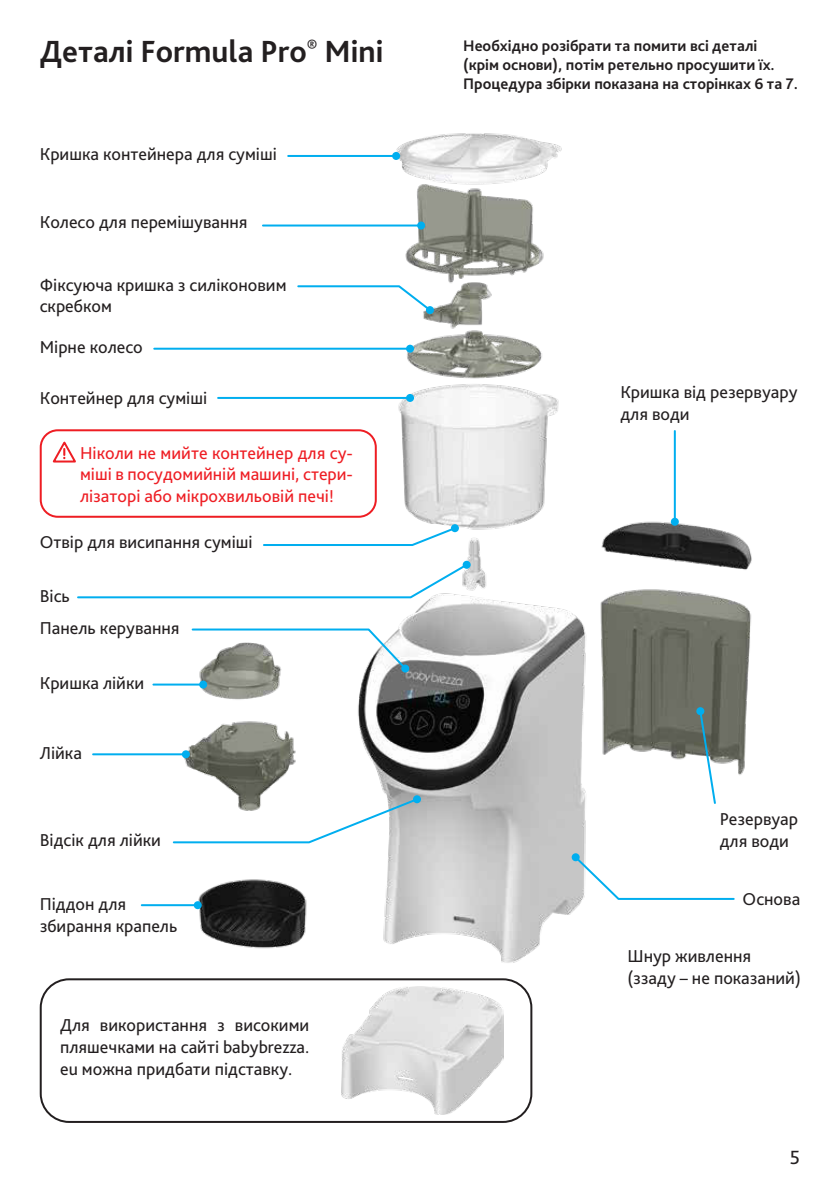
<style>
.page{position:relative;width:840px;height:1191px;background:#fff}
.page>*{position:absolute;margin:0;border:0;box-sizing:border-box;transform-origin:0 0}
.t1{font:700 32px "Bliss Pro";color:#231f20}
.t2{font:20px "Bliss Pro";color:#231f20}
.t3{font:18px/21.6px "Bliss Pro";color:#231f20}
.t4{font:18px/21.6px "Bliss Pro";color:#ee1d23;text-align:justify}
.t5{font:700 16px/19.2px "Bliss Pro";color:#231f20}
</style>
<div class="page">
<img style="left:178px;top:133px;width:574px;height:830px">
<div style="left:40px;top:978px;width:492px;height:145px;border:2px solid #231f20;border-radius:28px"></div>
<div style="left:40px;top:429px;width:336px;height:89px;border:2px solid #ee1d23;border-radius:17px"></div>
<img style="left:341px;top:986px;width:162px;height:128px">
<hr style="left:288px;top:155px;width:108px;height:2px;background:#00aeef">
<div style="left:392px;top:152px;width:8px;height:8px;background:#00aeef;border-radius:50%"></div>
<hr style="left:218px;top:397px;width:192px;height:2px;background:#00aeef">
<div style="left:406px;top:394px;width:8px;height:8px;background:#00aeef;border-radius:50%"></div>
<hr style="left:154px;top:348px;width:256px;height:2px;background:#00aeef">
<div style="left:406px;top:345px;width:8px;height:8px;background:#00aeef;border-radius:50%"></div>
<hr style="left:153px;top:683px;width:50px;height:2px;background:#00aeef">
<div style="left:199px;top:680px;width:8px;height:8px;background:#00aeef;border-radius:50%"></div>
<hr style="left:93px;top:753px;width:93px;height:2px;background:#00aeef">
<div style="left:182px;top:750px;width:8px;height:8px;background:#00aeef;border-radius:50%"></div>
<hr style="left:142px;top:904px;width:56px;height:2px;background:#00aeef">
<div style="left:194px;top:901px;width:8px;height:8px;background:#00aeef;border-radius:50%"></div>
<hr style="left:263px;top:224px;width:158px;height:2px;background:#00aeef">
<div style="left:417px;top:221px;width:8px;height:8px;background:#00aeef;border-radius:50%"></div>
<svg style="left:296px;top:284px;width:136px;height:29px"></svg>
<div style="left:425px;top:306px;width:8px;height:8px;background:#00aeef;border-radius:50%"></div>
<svg style="left:262px;top:525px;width:195px;height:22px"></svg>
<div style="left:450px;top:524px;width:8px;height:8px;background:#00aeef;border-radius:50%"></div>
<svg style="left:172px;top:796px;width:247px;height:48px"></svg>
<div style="left:413px;top:795px;width:8px;height:8px;background:#00aeef;border-radius:50%"></div>
<svg style="left:190px;top:627px;width:218px;height:44px"></svg>
<div style="left:401px;top:664px;width:8px;height:8px;background:#00aeef;border-radius:50%"></div>
<svg style="left:572px;top:854px;width:163px;height:47px"></svg>
<div style="left:571px;top:853px;width:8px;height:8px;background:#00aeef;border-radius:50%"></div>
<svg style="left:77px;top:562px;width:392px;height:37px"></svg>
<div style="left:462px;top:561px;width:8px;height:8px;background:#00aeef;border-radius:50%"></div>
<svg style="left:52px;top:441px;width:24px;height:22px"></svg>
<hr style="left:673px;top:431px;width:2px;height:91px;background:#00aeef">
<div style="left:670px;top:518px;width:8px;height:8px;background:#00aeef;border-radius:50%"></div>
<svg style="left:697px;top:709px;width:19px;height:96px"></svg>
<svg style="left:695px;top:707px;width:9px;height:8px"></svg>
<h1 class="t1" style="left:40px;top:32px;width:345px">Деталі Formula Pro<sup>®</sup> Mini</h1>
<p class="t5" style="left:463px;top:36px;width:336px">Необхідно розібрати та помити всі деталі<br>(крім основи), потім ретельно просушити їх.<br>Процедура збірки показана на сторінках 6 та 7.</p>
<p class="t3" style="left:40px;top:143px;width:238px">Кришка контейнера для суміші</p>
<p class="t3" style="left:40px;top:211px;width:209px">Колесо для перемішування</p>
<p class="t3" style="left:40px;top:273px;width:248px">Фіксуюча кришка з силіконовим скребком</p>
<p class="t3" style="left:40px;top:335px;width:105px">Мірне колесо</p>
<p class="t3" style="left:40px;top:386px;width:169px">Контейнер для суміші</p>
<p class="t4" style="left:80px;top:441px;width:274px">Ніколи не мийте контейнер для су&shy;міші в посудомийній машині, стери&shy;лізаторі або мікрохвильовій печі!</p>
<p class="t3" style="left:40px;top:531px;width:214px">Отвір для висипання суміші</p>
<p class="t3" style="left:40px;top:584px;width:32px">Вісь</p>
<p class="t3" style="left:40px;top:616px;width:141px">Панель керування</p>
<p class="t3" style="left:40px;top:672px;width:106px">Кришка лійки</p>
<p class="t3" style="left:40px;top:742px;width:44px">Лійка</p>
<p class="t3" style="left:40px;top:828px;width:123px">Відсік для лійки</p>
<p class="t3" style="left:40px;top:893px;width:139px">Піддон для збирання крапель</p>
<p class="t3" style="left:60px;top:1014px;width:250px;text-align:justify">Для використання з високими пляшечками на сайті babybrezza. eu можна придбати підставку.</p>
<p class="t3" style="left:620px;top:381px;width:178px">Кришка від резервуару для води</p>
<p class="t3" style="left:719px;top:808px;width:80px">Резервуар для води</p>
<p class="t3" style="left:742px;top:887px;width:59px">Основа</p>
<p class="t3" style="left:627px;top:945px;width:175px">Шнур живлення (ззаду – не показаний)</p>
<p class="t2" style="left:789px;top:1145px;width:12px">5</p>
</div>
